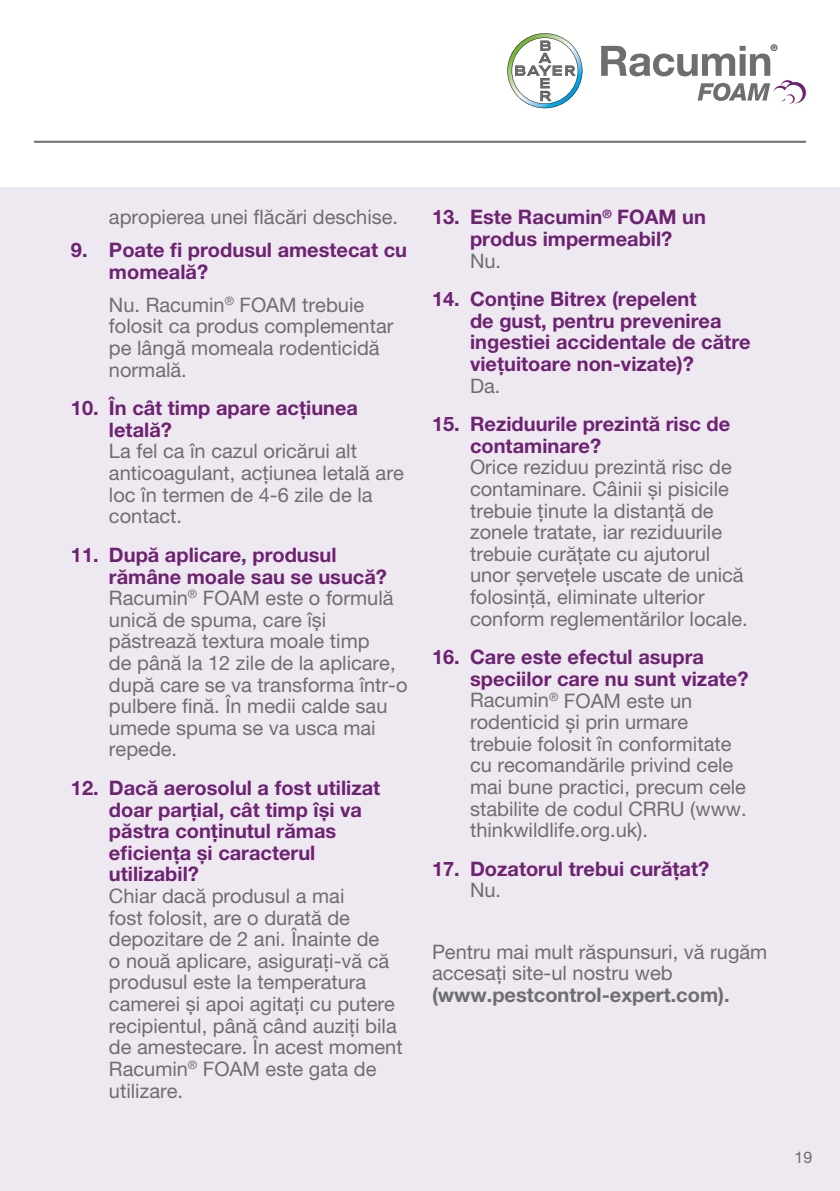
<style>
.page{position:relative;width:840px;height:1191px;background:#fff}
.page>*{position:absolute;margin:0;border:0;box-sizing:border-box;transform-origin:0 0}
.t1{font:20px/21.6px "Helvetica Neue LT Pro";color:#6e6e6e}
.t2{font:700 20px/21.6px "Helvetica Neue LT Pro";color:#6e2272}
.t3{font:700 20px "Helvetica Neue LT Pro";color:#6e6e6e}
.t4{font:16px "Helvetica Neue LT Pro";color:#6e6e6e}
.s1{font-weight:700;color:#6e2272}
</style>
<div class="page">
<div style="left:0;top:187px;width:839px;height:1004px;background:#eee8f1"></div>
<hr style="left:34px;top:141px;width:771px;height:2px;background:#6e6e6e">
<svg style="left:507px;top:33px;width:75px;height:75px"></svg>
<svg style="left:601px;top:44px;width:204px;height:60px"></svg>
<p class="t1" style="left:109px;top:206px;width:290px">apropierea unei flăcări deschise.</p>
<p class="t2" style="left:109px;top:239px;width:299px;text-indent:-38px">9. Poate fi produsul amestecat cu momeală?</p>
<p class="t1" style="left:109px;top:294px;width:286px">Nu. Racumin<sup>®</sup> FOAM trebuie folosit ca produs complementar pe lângă momeala rodenticidă normală.</p>
<p class="t2" style="left:109px;top:397px;width:250px;text-indent:-38px">10. În cât timp apare acțiunea letală?</p>
<p class="t1" style="left:109px;top:440px;width:296px">La fel ca în cazul oricărui alt anticoagulant, acțiunea letală are loc în termen de 4-6 zile de la contact.</p>
<p class="t1" style="left:109px;top:544px;width:300px;text-indent:-38px"><span class="s1">11. După aplicare, produsul rămâne moale sau se usucă?<br></span>Racumin<sup>®</sup> FOAM este o formulă unică de spuma, care își păstrează textura moale timp<br>de până la 12 zile de la aplicare, după care se va transforma într-o pulbere fină. În medii calde sau umede spuma se va usca mai repede.</p>
<p class="t2" style="left:109px;top:776px;width:273px;text-indent:-38px">12. Dacă aerosolul a fost utilizat doar parțial, cât timp își va păstra conținutul rămas eficiența și caracterul utilizabil?</p>
<p class="t1" style="left:109px;top:885px;width:295px">Chiar dacă produsul a mai<br>fost folosit, are o durată de depozitare de 2 ani. Înainte de<br>o nouă aplicare, asigurați-vă că produsul este la temperatura camerei și apoi agitați cu putere recipientul, până când auziți bila de amestecare. În acest moment<br>Racumin<sup>®</sup> FOAM este gata de utilizare.</p>
<p class="t2" style="left:432px;top:206px;width:275px;text-align:center">13. Este Racumin<sup>®</sup> FOAM un produs impermeabil?</p>
<p class="t1" style="left:470px;top:249px;width:33px">Nu.</p>
<p class="t2" style="left:470px;top:288px;width:282px;text-indent:-38px">14. Conține Bitrex (repelent<br>de gust, pentru prevenirea ingestiei accidentale de către viețuitoare non-vizate)?</p>
<p class="t1" style="left:470px;top:374px;width:32px">Da.</p>
<p class="t2" style="left:470px;top:413px;width:261px;text-indent:-38px">15. Reziduurile prezintă risc de contaminare?</p>
<p class="t1" style="left:470px;top:456px;width:279px">Orice reziduu prezintă risc de contaminare. Câinii și pisicile trebuie ținute la distanță de zonele tratate, iar reziduurile trebuie curățate cu ajutorul unor șervețele uscate de unică folosință, eliminate ulterior conform reglementărilor locale.</p>
<p class="t1" style="left:470px;top:646px;width:280px;text-indent:-38px"><span class="s1">16. Care este efectul asupra speciilor care nu sunt vizate?<br></span>Racumin<sup>®</sup> FOAM este un rodenticid și prin urmare trebuie folosit în conformitate cu recomandările privind cele mai bune practici, precum cele stabilite de codul CRRU (www. thinkwildlife.org.uk).</p>
<p class="t2" style="left:432px;top:857px;width:278px">17. Dozatorul trebui curățat?</p>
<p class="t1" style="left:470px;top:879px;width:33px">Nu.</p>
<p class="t1" style="left:432px;top:940px;width:336px">Pentru mai mult răspunsuri, vă rugăm accesați site-ul nostru web</p>
<p class="t3" style="left:432px;top:982px;width:299px">(www.pestcontrol-expert.com).</p>
<p class="t4" style="left:794px;top:1147px;width:19px">19</p>
</div>
